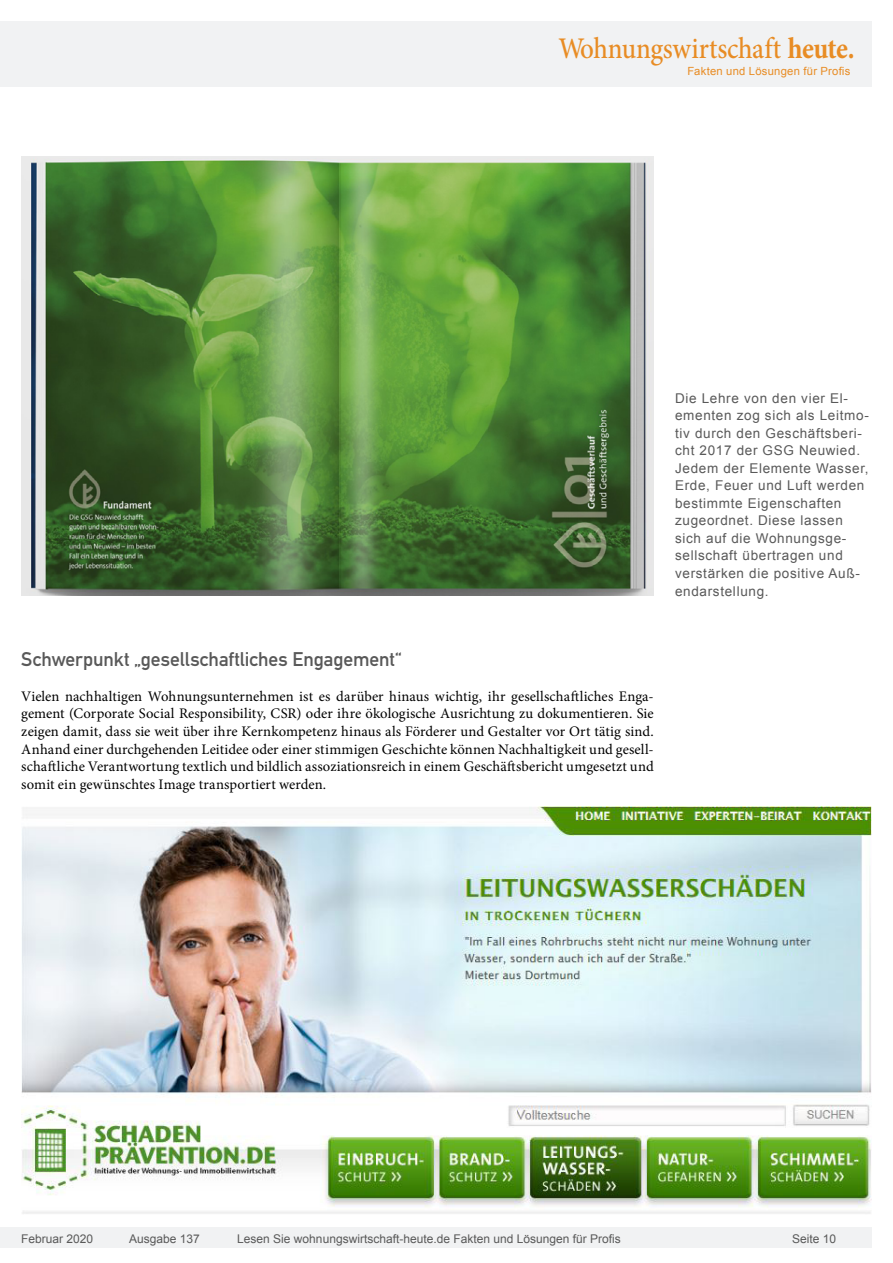
<style>
.page{position:relative;width:893px;height:1263px;background:#fff}
.page>*{position:absolute;margin:0;border:0;box-sizing:border-box;transform-origin:0 0}
.t1{font:500 30px "Minion Pro";letter-spacing:-.01em;color:#e88c24;scale:.9 1}
.t2{font:19.5px "DIN Mittelschrift";letter-spacing:-.005em;color:#595959}
.t3{font:14.7px/17.5px "Minion Pro";letter-spacing:.01em;color:#000;text-align:justify}
.t4{font:13.5px/17.5px "Arial";letter-spacing:.05em;color:#595959}
.t5{font:12px "Arial";color:#595959}
.t6{font:11.25px "Arial";letter-spacing:.025em;color:#e88c24}
.s1{font-weight:700}
</style>
<div class="page">
<div style="left:0;top:1227px;width:872px;height:20px;background:#f1f2f3"></div>
<div style="left:0;top:21px;width:872px;height:66px;background:#f1f2f3"></div>
<img style="left:21px;top:157px;width:633px;height:438px">
<img style="left:21px;top:806px;width:851px;height:408px">
<h1 class="t1" style="left:558px;top:28px;width:331px">Wohnungswirtschaft <span class="s1">heute.</span></h1>
<p class="t6" style="left:687px;top:63px;width:165px">Fakten und Lösungen für Profis</p>
<h2 class="t2" style="left:21px;top:647px;width:382px">Schwerpunkt „gesellschaftliches Engagement“</h2>
<p class="t3" style="left:21px;top:687px;width:634px">Vielen nachhaltigen Wohnungsunternehmen ist es darüber hinaus wichtig, ihr gesellschaftliches Enga&shy;gement (Corporate Social Responsibility, CSR) oder ihre ökologische Ausrichtung zu dokumentieren. Sie zeigen damit, dass sie weit über ihre Kernkompetenz hinaus als Förderer und Gestalter vor Ort tätig sind.<br>Anhand einer durchgehenden Leitidee oder einer stimmigen Geschichte können Nachhaltigkeit und gesell&shy;schaftliche Verantwortung textlich und bildlich assoziationsreich in einem Geschäftsbericht umgesetzt und somit ein gewünschtes Image transportiert werden.</p>
<p class="t4" style="left:675px;top:389px;width:195px">Die Lehre von den vier El&shy;ementen zog sich als Leitmo&shy;tiv durch den Geschäftsberi&shy;cht 2017 der GSG Neuwied.<br>Jedem der Elemente Wasser,<br>Erde, Feuer und Luft werden bestimmte Eigenschaften zugeordnet. Diese lassen sich auf die Wohnungsge&shy;sellschaft übertragen und verstärken die positive Auß&shy;endarstellung.</p>
<p class="t5" style="left:21px;top:1230px;width:74px">Februar 2020</p>
<p class="t5" style="left:129px;top:1230px;width:72px">Ausgabe 137</p>
<p class="t5" style="left:237px;top:1230px;width:385px">Lesen Sie wohnungswirtschaft-heute.de Fakten und Lösungen für Profis</p>
<p class="t5" style="left:792px;top:1231px;width:46px">Seite 10</p>
</div>
